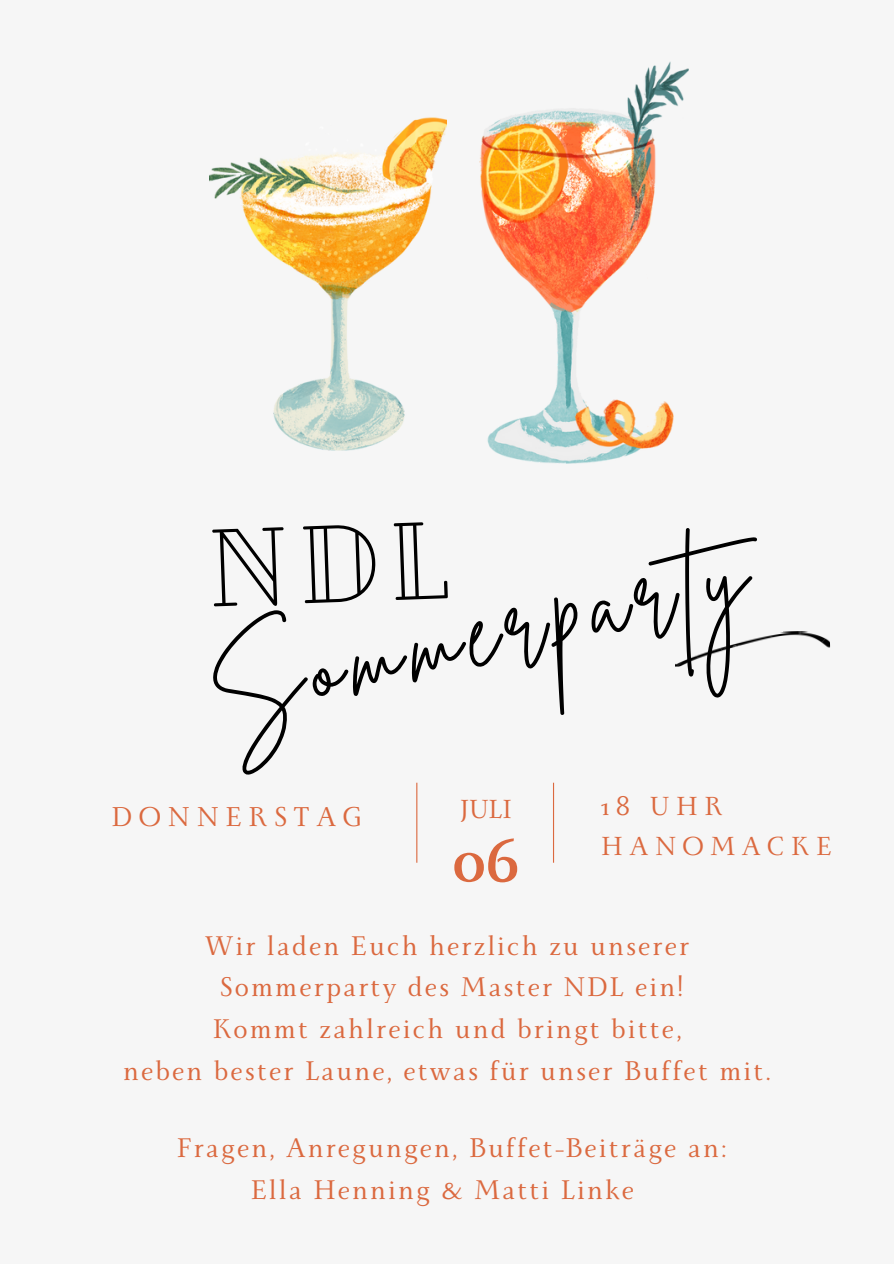
<style>
.page{position:relative;width:894px;height:1264px;background:#fff}
.page>*{position:absolute;margin:0;border:0;box-sizing:border-box;transform-origin:0 0}
.t1{font:99.15px "Brittany Signature";color:#000}
.t2{font:700 69.6px "Monterchi Serif";color:#db693f}
.t3{font:30.3px "Monterchi Serif";letter-spacing:.225em;color:#db693f}
.t4{font:30px "Monterchi Serif";letter-spacing:.07em;color:#db693f}
.t5{font:29.1px "Monterchi Serif";letter-spacing:.225em;color:#db693f}
</style>
<div class="page">
<div style="left:0;top:0;width:893px;height:1263px;background:#f6f6f6"></div>
<img style="left:209px;top:117px;width:237px;height:334px">
<img style="left:479px;top:62px;width:209px;height:402px">
<img style="left:675px;top:631px;width:155px;height:35px">
<hr style="left:416px;top:782px;width:1px;height:80px;background:#db693f">
<hr style="left:553px;top:782px;width:1px;height:80px;background:#db693f">
<p class="t1" style="left:196px;top:630px;width:549px;rotate:-13deg">Sommerparty</p>
<p class="t3" style="left:111px;top:802px;width:252px">DONNERSTAG</p>
<p class="t5" style="left:459px;top:794px;width:54px">JULI</p>
<p class="t5" style="left:601px;top:791px;width:123px">18 UHR</p>
<p class="t5" style="left:601px;top:831px;width:232px">HANOMACKE</p>
<p class="t2" style="left:452px;top:825px;width:69px">06</p>
<p class="t4" style="left:205px;top:930px;width:485px">Wir laden Euch herzlich zu unserer</p>
<p class="t4" style="left:220px;top:972px;width:464px">Sommerparty des Master NDL ein!</p>
<p class="t4" style="left:213px;top:1014px;width:470px">Kommt zahlreich und bringt bitte,</p>
<p class="t4" style="left:123px;top:1055px;width:649px">neben bester Laune, etwas für unser Buffet mit.</p>
<p class="t4" style="left:177px;top:1133px;width:551px">Fragen, Anregungen, Buffet-Beiträge an:</p>
<p class="t4" style="left:251px;top:1174px;width:385px">Ella Henning &amp; Matti Linke</p>
</div>
